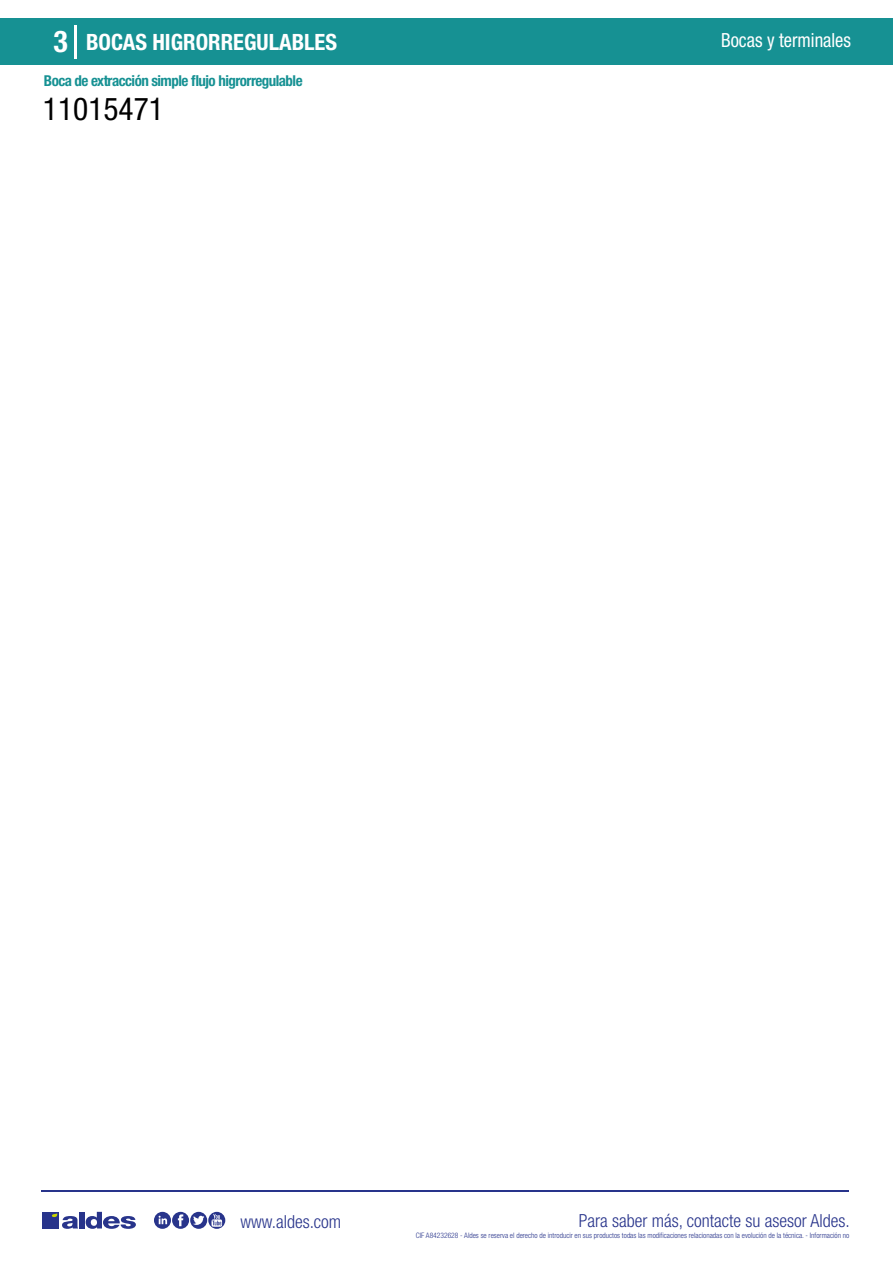
<style>
.page{position:relative;width:893px;height:1263px;background:#fff}
.page>*{position:absolute;margin:0;border:0;box-sizing:border-box;transform-origin:0 0}
.t1{font:condensed 31.5px "Helvetica Neue LT Std";color:#000}
.t2{font:700 condensed 30px "Helvetica Neue LT Std";color:#fff}
.t3{font:700 condensed 22.5px "Helvetica Neue LT Std";color:#fff}
.t4{font:condensed 19.5px "Helvetica Neue LT Std";color:#fff;scale:.95 1}
.t5{font:300 condensed 18px "Helvetica Neue";color:#28348b}
.t6{font:700 condensed 15px "Helvetica Neue LT Std";letter-spacing:-.035em;color:#169193}
.t7{font:300 condensed 7.5px "Helvetica Neue";color:#28348b}
</style>
<div class="page">
<div style="left:0;top:18px;width:893px;height:46px;background:#169193"></div>
<hr style="left:74px;top:25px;width:2px;height:33px;background:#fff">
<hr style="left:41px;top:1190px;width:808px;height:1px;background:#28348b">
<svg style="left:154px;top:1212px;width:71px;height:17px"></svg>
<div style="left:42px;top:1212px;width:17px;height:16px;background:#28348b"></div>
<div style="left:79px;top:1212px;width:5px;height:16px;background:#28348b"></div>
<svg style="left:86px;top:1212px;width:50px;height:17px"></svg>
<svg style="left:52px;top:1213px;width:26px;height:16px"></svg>
<h2 class="t2" style="left:54px;top:24px;width:16px">3</h2>
<h3 class="t3" style="left:86px;top:28px;width:252px">BOCAS HIGRORREGULABLES</h3>
<h3 class="t4" style="left:721px;top:29px;width:138px">Bocas y terminales</h3>
<h3 class="t6" style="left:44px;top:71px;width:260px">Boca de extracción simple flujo higrorregulable</h3>
<h1 class="t1" style="left:43px;top:91px;width:122px">11015471</h1>
<h3 class="t5" style="left:240px;top:1211px;width:102px">www.aldes.com</h3>
<h3 class="t5" style="left:579px;top:1211px;width:272px">Para saber más, contacte su asesor Aldes.</h3>
<p class="t7" style="left:416px;top:1230px;width:435px">CIF A84232628 - Aldes se reserva el derecho de introducir en sus productos todas las modificaciones relacionadas con la evolución de la técnica. - Información no</p>
</div>
